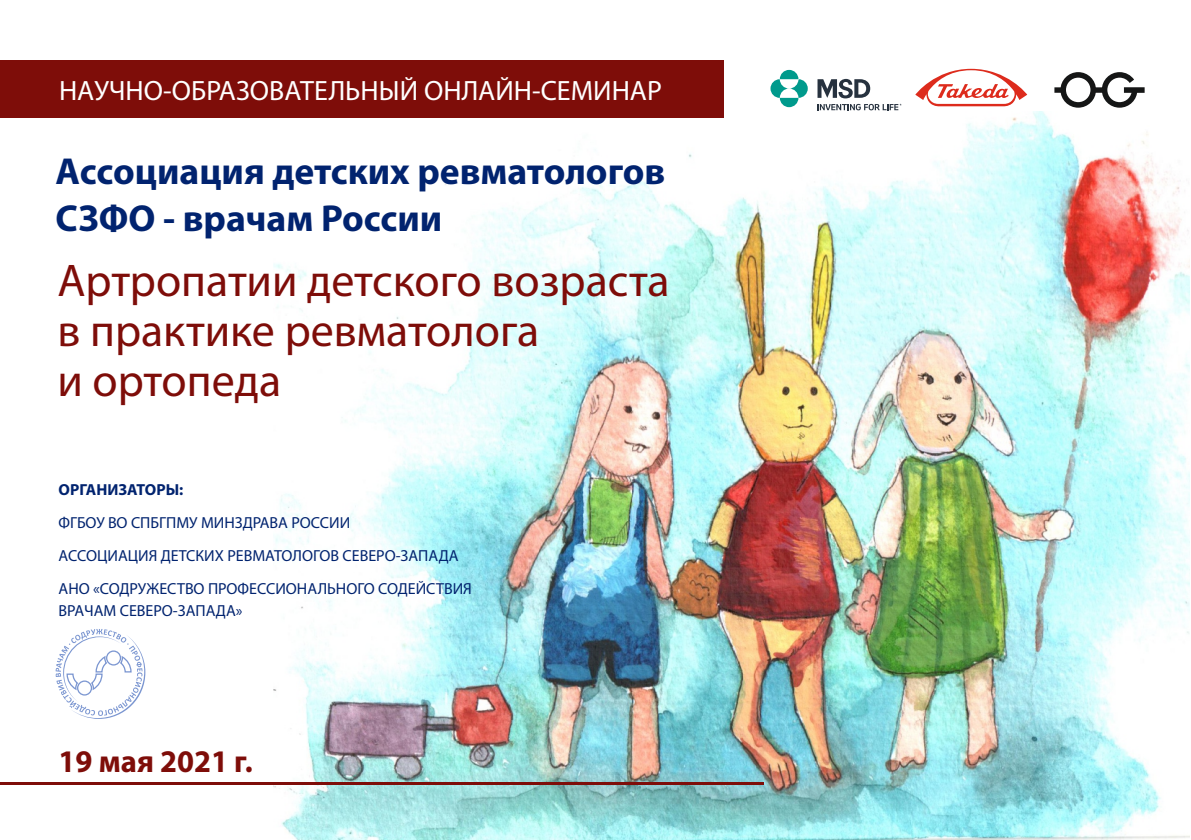
<style>
.page{position:relative;width:1191px;height:840px;background:#fff}
.page>*{position:absolute;margin:0;border:0;box-sizing:border-box;transform-origin:0 0}
.t1{font:46px/49.8px "Myriad Pro";color:#7e0d09}
.t2{font:700 37.6px/46.6px "Myriad Pro";color:#01236f}
.t3{font:700 31.6px "Myriad Pro";color:#7e0d09}
.t4{font:28px "Myriad Pro";color:#fff}
.t5{font:16px/33px "Myriad Pro";color:#01236f}
.t6{font:700 16px "Myriad Pro";color:#01236f}
</style>
<div class="page">
<img style="left:273px;top:112px;width:916px;height:726px">
<hr style="left:0;top:781px;width:763px;height:3px;background:#7e0d09">
<div style="left:0;top:60px;width:724px;height:58px;background:#7e0d09"></div>
<div style="left:1060px;top:72px;width:36px;height:36px;border:6px solid #151616;border-radius:50%"></div>
<svg style="left:1102px;top:72px;width:35px;height:36px"></svg>
<div style="left:1054px;top:87px;width:10px;height:6px;background:#151616"></div>
<div style="left:1093px;top:87px;width:10px;height:6px;background:#151616"></div>
<div style="left:1124px;top:87px;width:20px;height:6px;background:#151616"></div>
<svg style="left:770px;top:70px;width:37px;height:37px"></svg>
<svg style="left:817px;top:79px;width:53px;height:19px"></svg>
<svg style="left:817px;top:104px;width:84px;height:6px"></svg>
<svg style="left:56px;top:629px;width:89px;height:89px"></svg>
<svg style="left:915px;top:69px;width:112px;height:37px"></svg>
<h3 class="t4" style="left:59px;top:79px;width:604px">НАУЧНО-ОБРАЗОВАТЕЛЬНЫЙ ОНЛАЙН-СЕМИНАР</h3>
<h2 class="t2" style="left:56px;top:152px;width:611px">Ассоциация детских ревматологов<br>СЗФО - врачам России</h2>
<h1 class="t1" style="left:57px;top:259px;width:614px">Артропатии детского возраста в практике ревматолога<br>и ортопеда</h1>
<p class="t6" style="left:59px;top:482px;width:126px">ОРГАНИЗАТОРЫ:</p>
<p class="t5" style="left:59px;top:507px;width:415px">ФГБОУ ВО СПБГПМУ МИНЗДРАВА РОССИИ<br>АССОЦИАЦИЯ ДЕТСКИХ РЕВМАТОЛОГОВ СЕВЕРО-ЗАПАДА<br>АНО «СОДРУЖЕСТВО ПРОФЕССИОНАЛЬНОГО СОДЕЙСТВИЯ</p>
<p class="t5" style="left:59px;top:595px;width:185px">ВРАЧАМ СЕВЕРО-ЗАПАДА»</p>
<h3 class="t3" style="left:59px;top:748px;width:196px">19 мая 2021 г.</h3>
</div>
